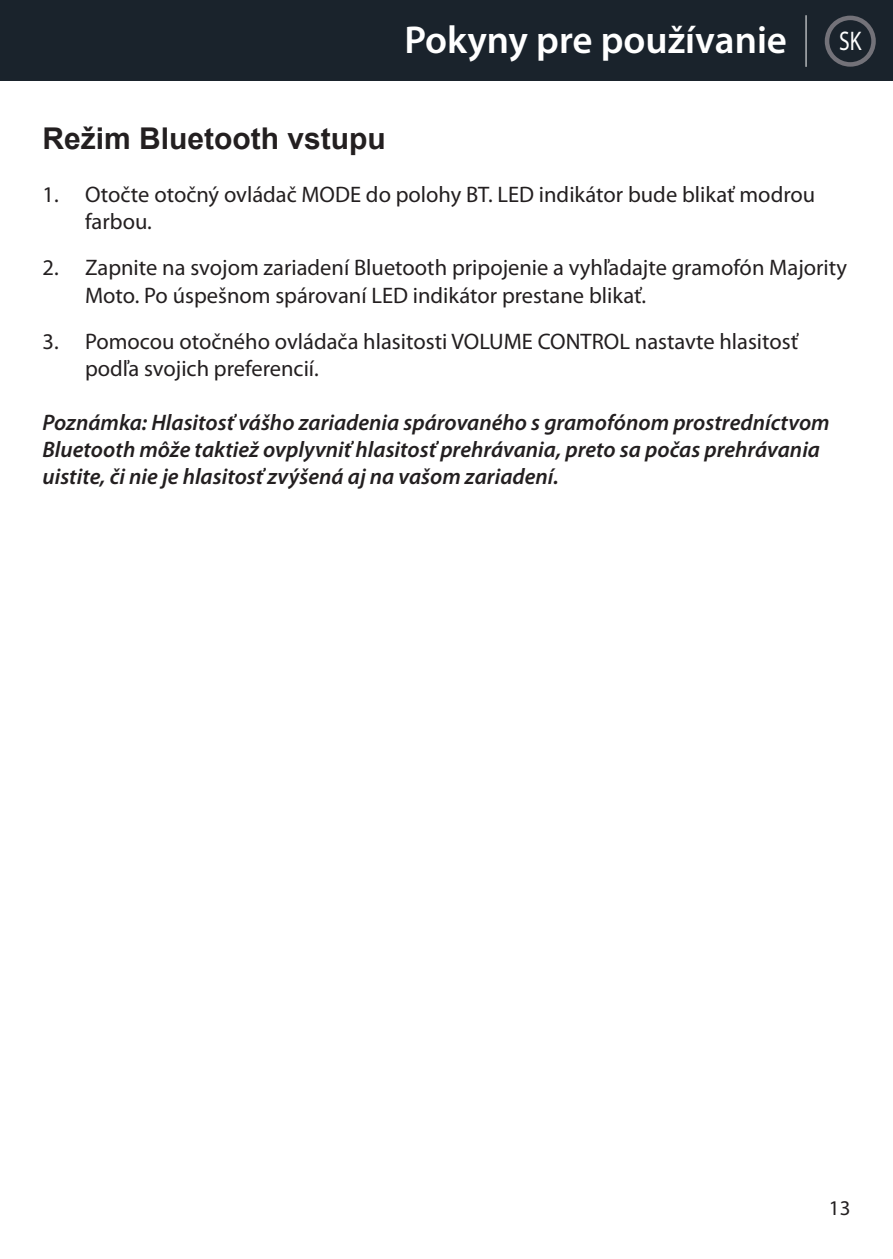
<style>
.page{position:relative;width:893px;height:1259px;background:#fff}
.page>*{position:absolute;margin:0;border:0;box-sizing:border-box;transform-origin:0 0}
.Nadpis{font:600 39px "Myriad Pro";color:#fff}
.Podnadpis{font:700 30px "Arial";color:#231f20}
.t1{font:27px "Myriad Pro";color:#fff;scale:.8 1}
.Odsadené_5_-_7_5{font:22.5px/27px "Myriad Pro";color:#231f20}
.Základný_text_7_5{font:italic 600 22.5px/27px "Myriad Pro";color:#231f20}
.t2{font:21px "Myriad Pro";color:#231f20}
</style>
<div class="page">
<div style="left:0;top:0;width:893px;height:81px;background:#1a232c"></div>
<hr style="left:805px;top:15px;width:1px;height:52px;background:#fff">
<svg style="left:825px;top:16px;width:51px;height:51px"></svg>
<p class="Nadpis" style="left:404px;top:15px;width:384px">Pokyny pre používanie</p>
<p class="t1" style="left:839px;top:25px;width:29px">SK</p>
<p class="Podnadpis" style="left:43px;top:119px;width:345px">Režim Bluetooth vstupu</p>
<p class="Odsadené_5_-_7_5" style="left:85px;top:180px;width:732px;text-indent:-43px">1. Otočte otočný ovládač MODE do polohy BT. LED indikátor bude blikať modrou farbou.</p>
<p class="Odsadené_5_-_7_5" style="left:85px;top:254px;width:764px;text-indent:-43px">2. Zapnite na svojom zariadení Bluetooth pripojenie a vyhľadajte gramofón Majority<br>Moto. Po úspešnom spárovaní LED indikátor prestane blikať.</p>
<p class="Odsadené_5_-_7_5" style="left:85px;top:328px;width:715px;text-indent:-43px">3. Pomocou otočného ovládača hlasitosti VOLUME CONTROL nastavte hlasitosť podľa svojich preferencií.</p>
<p class="Základný_text_7_5" style="left:43px;top:409px;width:789px">Poznámka: Hlasitosť vášho zariadenia spárovaného s gramofónom prostredníctvom<br>Bluetooth môže taktiež ovplyvniť hlasitosť prehrávania, preto sa počas prehrávania uistite, či nie je hlasitosť zvýšená aj na vašom zariadení.</p>
<p class="t2" style="left:829px;top:1194px;width:23px">13</p>
</div>
